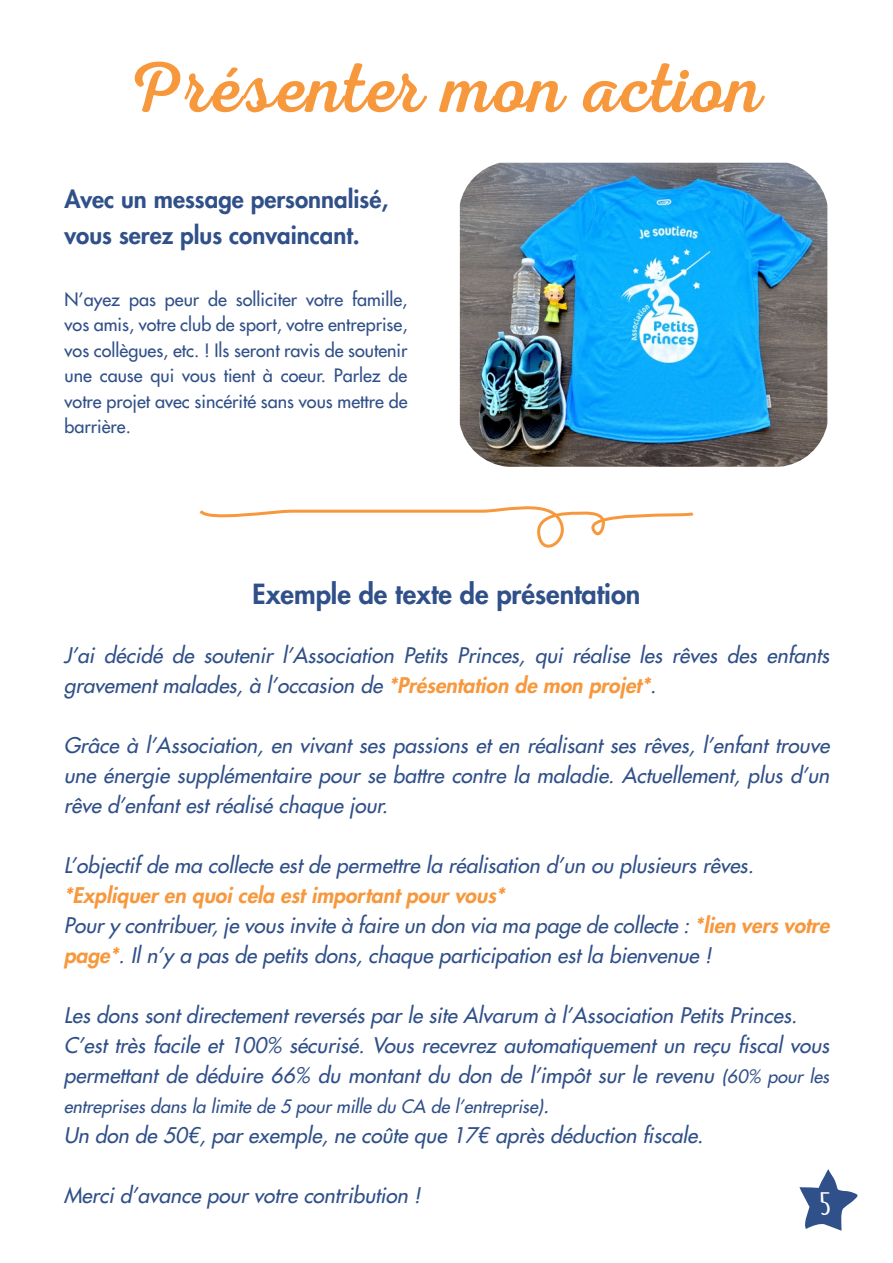
<style>
.page{position:relative;width:893px;height:1263px;background:#fff}
.page>*{position:absolute;margin:0;border:0;box-sizing:border-box;transform-origin:0 0}
.t1{font:72px "Nexa Rust Script R 00";letter-spacing:.025em;color:#f7983d}
.t2{font:31.05px "Malam";color:#fff;scale:1.31 1}
.t3{font:800 27px "Futura Std";color:#305089}
.t4{font:800 24px "Futura Std";color:#305089}
.t5{font:italic 500 21px/30px "Futura Std";color:#305089}
.t6{font:italic 800 21px "Futura Std";color:#f7983d}
.t7{font:500 18px/25.5px "Futura Std";color:#305089;text-align:justify}
.t8{font:italic 500 18px "Futura Std";color:#305089}
.s1{font-weight:800;color:#f7983d}
.s2{font-size:18px}
.s3{font-size:21px}
</style>
<div class="page">
<svg style="left:199px;top:506px;width:495px;height:42px"></svg>
<svg style="left:799px;top:1169px;width:59px;height:62px"></svg>
<img style="left:460px;top:163px;width:367px;height:304px">
<p class="t1" style="left:132px;top:45px;width:631px">Présenter mon action</p>
<p class="t4" style="left:65px;top:184px;width:325px">Avec un message personnalisé,</p>
<p class="t4" style="left:65px;top:220px;width:297px">vous serez plus convaincant.</p>
<p class="t7" style="left:65px;top:287px;width:344px">N’ayez pas peur de solliciter votre famille, vos amis, votre club de sport, votre entreprise, vos collègues, etc. ! Ils seront ravis de soutenir une cause qui vous tient à coeur. Parlez de votre projet avec sincérité sans vous mettre de barrière.</p>
<p class="t3" style="left:252px;top:577px;width:389px">Exemple de texte de présentation</p>
<p class="t5" style="left:64px;top:640px;width:772px">J’ai décidé de soutenir l’Association Petits Princes, qui réalise les rêves des enfants gravement malades, à l’occasion de <span class="s1">*Présentation de mon projet*</span>.</p>
<p class="t5" style="left:64px;top:730px;width:772px;text-align:justify">Grâce à l’Association, en vivant ses passions et en réalisant ses rêves, l’enfant trouve une énergie supplémentaire pour se battre contre la maladie. Actuellement, plus d’un rêve d’enfant est réalisé chaque jour.</p>
<p class="t5" style="left:64px;top:850px;width:696px">L’objectif de ma collecte est de permettre la réalisation d’un ou plusieurs rêves.</p>
<p class="t6" style="left:64px;top:881px;width:447px">*Expliquer en quoi cela est important pour vous*</p>
<p class="t5" style="left:64px;top:910px;width:772px">Poury contribuer,je vousinvite à faire un don via ma page de collecte :<span class="s1">*lien versvotre page*</span>. Il n’y a pas de petits dons, chaque participation est la bienvenue !</p>
<p class="t5" style="left:64px;top:1000px;width:740px">Les dons sont directement reversés par le site Alvarum à l’Association Petits Princes.</p>
<p class="t5" style="left:64px;top:1030px;width:772px">C’est très facile et 100% sécurisé. Vous recevrez automatiquement un reçu fiscal vous permettant de déduire 66% du montant du don de l’impôt sur le revenu <span class="s2">(60% pour les</span></p>
<p class="t8" style="left:64px;top:1095px;width:492px">entreprises dans la limite de 5 pour mille du CA de l’entreprise)<span class="s3">.</span></p>
<p class="t5" style="left:64px;top:1120px;width:646px">Un don de 50€, par exemple, ne coûte que 17€ après déduction fiscale.</p>
<p class="t5" style="left:64px;top:1180px;width:363px">Merci d’avance pour votre contribution !</p>
<p class="t2" style="left:821px;top:1192px;width:10px">5</p>
</div>
